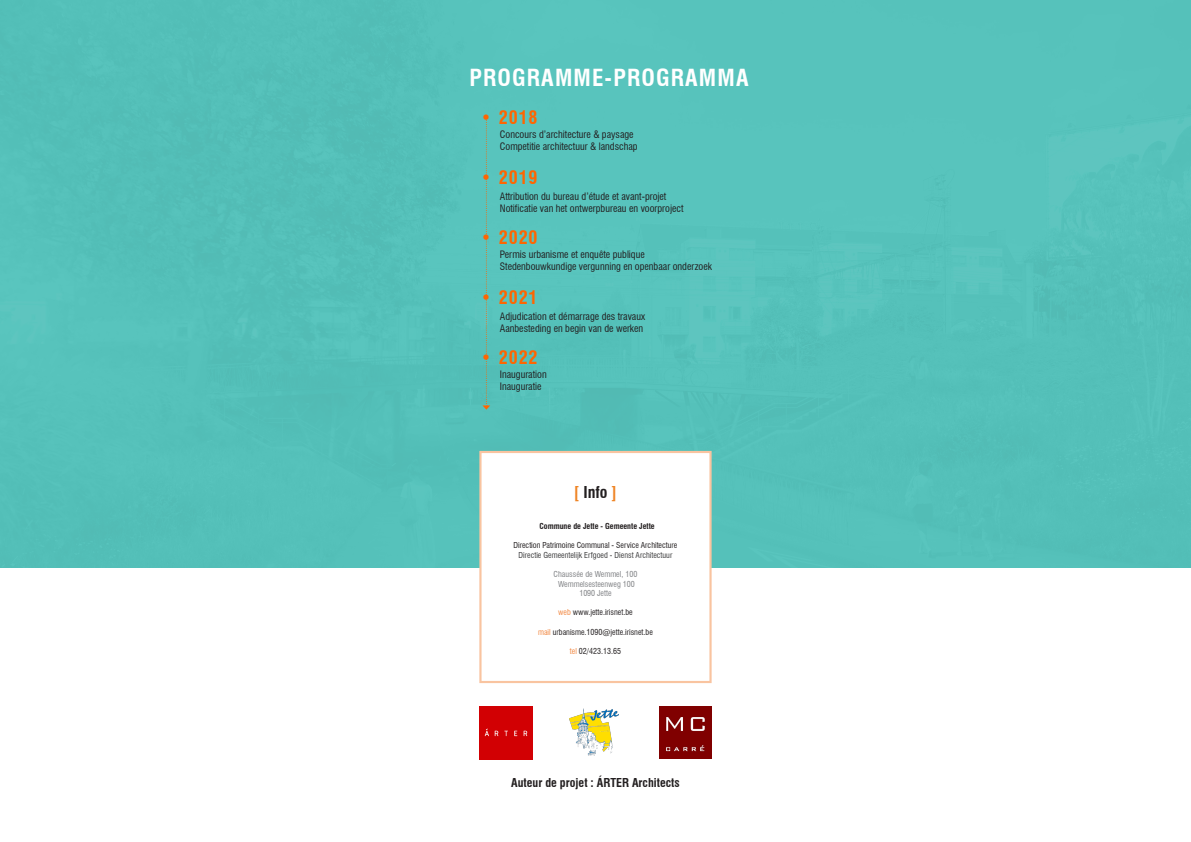
<style>
.page{position:relative;width:1191px;height:842px;background:#fff}
.page>*{position:absolute;margin:0;border:0;box-sizing:border-box;transform-origin:0 0}
.t1{font:700 condensed 23px "Swiss 721 BT";letter-spacing:.05em;color:#fff}
.t2{font:700 condensed 18px "Swiss 721 BT";letter-spacing:.05em;color:#ff6501}
.t3{font:700 condensed 16px "Swiss 721 BT";color:#231f20}
.t4{font:700 condensed 12px "Swiss 721 BT";color:#231f20}
.t5{font:condensed 10px "Swiss 721 BT";color:#231f20}
.t6{font:condensed 8px "Swiss 721 BT";color:#231f20}
.t7{font:condensed 8px "Swiss 721 BT";color:#808285}
.t8{font:condensed 8px "Swiss 721 BT";color:#3e3e3f}
.t9{font:700 condensed 8px "Swiss 721 BT";color:#231f20}
.s1{color:#ef8424}
.s2{color:#f28842}
</style>
<div class="page">
<div style="left:0;top:0;width:1191px;height:567px;background:#55c1ba"></div>
<img style="left:569px;top:708px;width:50px;height:48px">
<div style="left:479px;top:706px;width:53px;height:53px;background:#d20003"></div>
<div style="left:658px;top:706px;width:53px;height:53px;background:#800000"></div>
<img style="left:666px;top:717px;width:39px;height:35px">
<div style="left:479px;top:451px;width:232px;height:232px;background:#fff;border:2px solid #f9c4a0"></div>
<svg style="left:482px;top:118px;width:8px;height:292px;background:#5fbeb2"></svg>
<p class="t1" style="left:469px;top:64px;width:281px">PROGRAMME-PROGRAMMA</p>
<p class="t2" style="left:481px;top:107px;width:58px">• 2018</p>
<p class="t5" style="left:500px;top:128px;width:135px">Concours d’architecture &amp; paysage</p>
<p class="t5" style="left:500px;top:140px;width:139px">Competitie architectuur &amp; landschap</p>
<p class="t2" style="left:481px;top:167px;width:58px">• 2019</p>
<p class="t5" style="left:500px;top:190px;width:168px">Attribution du bureau d’étude et avant-projet</p>
<p class="t5" style="left:500px;top:202px;width:185px">Notificatie van het ontwerpbureau en voorproject</p>
<p class="t5" style="left:500px;top:249px;width:146px">Permis urbanisme et enquête publique</p>
<p class="t5" style="left:500px;top:261px;width:214px">Stedenbouwkundige vergunning en openbaar onderzoek</p>
<p class="t5" style="left:500px;top:310px;width:147px">Adjudication et démarrage des travaux</p>
<p class="t5" style="left:500px;top:322px;width:145px">Aanbesteding en begin van de werken</p>
<p class="t5" style="left:500px;top:369px;width:48px">Inauguration</p>
<p class="t5" style="left:500px;top:381px;width:43px">Inauguratie</p>
<p class="t2" style="left:481px;top:227px;width:58px">• 2020</p>
<p class="t2" style="left:481px;top:287px;width:58px">• 2021</p>
<p class="t2" style="left:481px;top:347px;width:58px">• 2022</p>
<p class="t3" style="left:574px;top:482px;width:44px"><span class="s1">[</span> Info <span class="s1">]</span></p>
<p class="t9" style="left:539px;top:521px;width:117px">Commune de Jette - Gemeente Jette</p>
<p class="t6" style="left:513px;top:540px;width:165px">Direction Patrimoine Communal - Service Architecture</p>
<p class="t8" style="left:518px;top:550px;width:155px">Directie Gemeentelijk Erfgoed - Dienst Architectuur</p>
<p class="t7" style="left:553px;top:569px;width:85px">Chaussée de Wemmel, 100</p>
<p class="t7" style="left:558px;top:579px;width:78px">Wemmelsesteenweg 100</p>
<p class="t7" style="left:579px;top:588px;width:34px">1090 Jette</p>
<p class="t6" style="left:558px;top:608px;width:76px"><span class="s2">web</span> www.jette.irisnet.be</p>
<p class="t6" style="left:538px;top:627px;width:116px"><span class="s2">mail</span> urbanisme.1090@jette.irisnet.be</p>
<p class="t6" style="left:570px;top:646px;width:53px"><span class="s2">tel</span> 02/423.13.65</p>
<p class="t4" style="left:511px;top:775px;width:170px">Auteur de projet : ÁRTER Architects</p>
</div>
